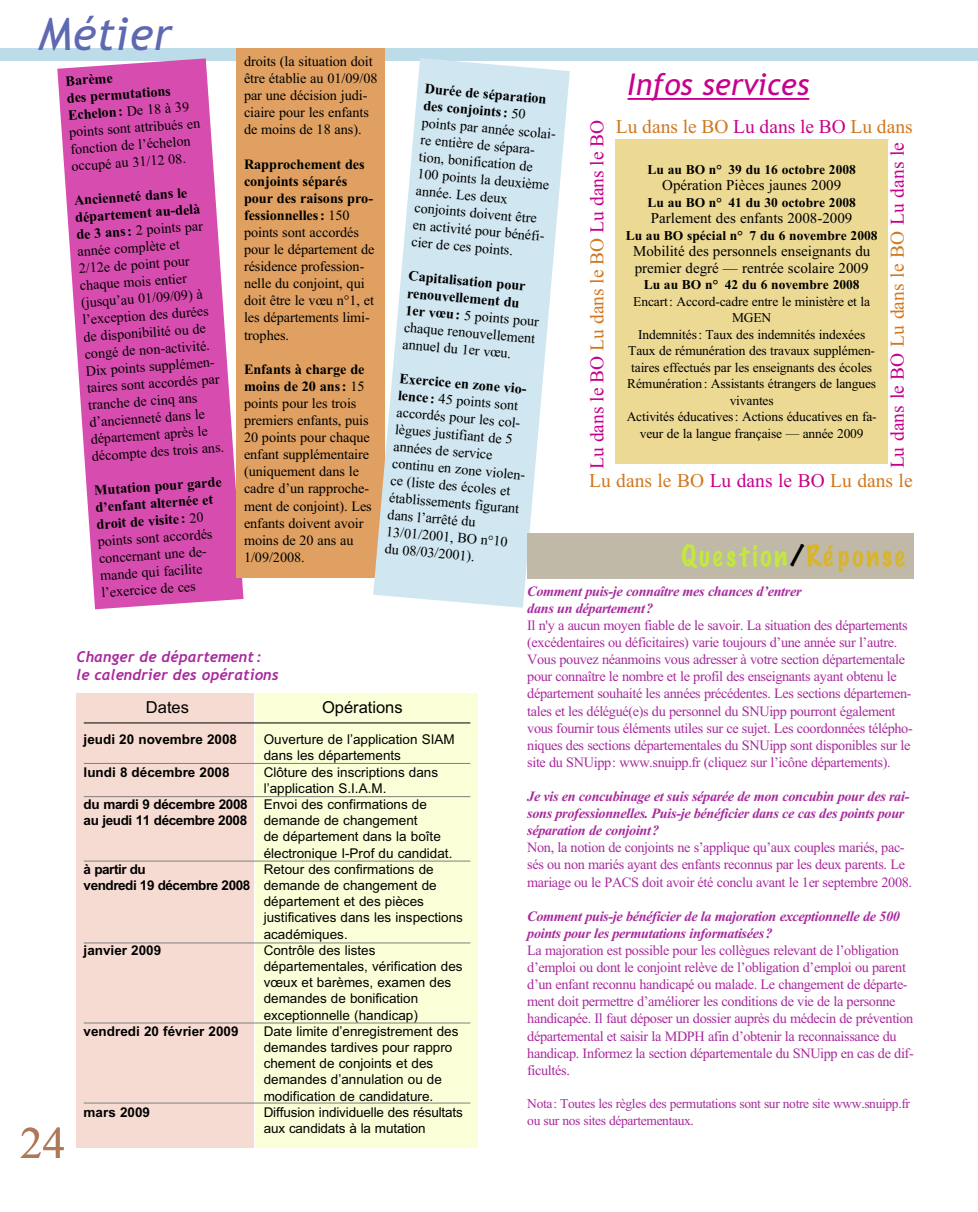
<style>
.page{position:relative;width:978px;height:1212px;background:#fff}
.page>*{position:absolute;margin:0;border:0;box-sizing:border-box;transform-origin:0 0}
.t1{font:italic 45px "Trebuchet MS";color:#5f69b1}
.t2{font:45px "Times New Roman";color:#ae7957}
.t3{font:italic 30px "Trebuchet MS";color:#c7008d}
.t4{font:100 27px "Marker Felt";letter-spacing:.1em;color:#c2e93b}
.t5{font:19.5px "Times New Roman";color:#c7008d}
.t6{font:19.5px "Times New Roman";color:#d1771d}
.t7{font:16.5px "Arial";color:#000}
.t8{font:15px/16.5px "Times New Roman";color:#000}
.t9{font:italic 700 15px/18px "Trebuchet";color:#a82a9d}
.t10{font:14.25px/17.1px "Times New Roman";letter-spacing:-.005em;color:#000}
.t11{font:14.25px/17.1px "Times New Roman";letter-spacing:-.025em;color:#a82a9d}
.t12{font:italic 700 14.25px/17.1px "Times New Roman";letter-spacing:-.025em;color:#a82a9d}
.t13{font:13.5px/16.2px "Arial";color:#000}
.t14{font:13.5px/16.5px "Times New Roman";letter-spacing:-.01em;color:#000;text-align:center}
.t15{font:700 13.5px "Times New Roman";color:#000}
.t16{font:13.5px/16.2px "Times New Roman";letter-spacing:-.025em;color:#a82a9d}
.t17{font:700 13.5px "Arial";color:#000}
.t18{font:700 13.5px "Arial";letter-spacing:-.035em;color:#000}
.t19{font:700 13.5px "Arial";letter-spacing:-.03em;color:#000}
.s1{font-weight:700}
.s2{color:#c7008d}
.s3{color:#d1771d}
.s4{color:#000}
.s5{color:#dab429}
.s6{font-weight:400}
</style>
<div class="page">
<div style="left:77px;top:693px;width:177px;height:455px;background:#f5dbd1"></div>
<div style="left:255px;top:693px;width:222px;height:455px;background:#fbffd7"></div>
<hr style="left:84px;top:763px;width:386px;height:1px;background:#808080">
<hr style="left:84px;top:796px;width:386px;height:1px;background:#808080">
<hr style="left:84px;top:861px;width:386px;height:1px;background:#808080">
<hr style="left:84px;top:942px;width:386px;height:1px;background:#808080">
<hr style="left:84px;top:1022px;width:386px;height:1px;background:#808080">
<hr style="left:84px;top:1103px;width:386px;height:1px;background:#808080">
<hr style="left:84px;top:722px;width:386px;height:1px;background:#000">
<hr style="left:628px;top:98px;width:181px;height:2px;background:#c7008d">
<div style="left:615px;top:139px;width:274px;height:325px;background:#ecd994"></div>
<div style="left:0;top:48px;width:978px;height:13px;background:#bcdce9"></div>
<svg style="left:57px;top:58px;width:187px;height:551px;fill:#d74daf"></svg>
<div style="left:237px;top:49px;width:148px;height:529px;background:#dfa061"></div>
<svg style="left:373px;top:58px;width:197px;height:550px;fill:#d0e6f0"></svg>
<div style="left:527px;top:534px;width:387px;height:45px;background:#c0b9a7"></div>
<h1 class="t1" style="left:38px;top:8px;width:136px">Métier</h1>
<p class="t10" style="left:65px;top:72px;width:133px;rotate:-4deg"><span class="s1">Barème<br>des permutations<br>Echelon:</span> De 18 à 39 points sont attribués en fonction de l’échelon occupé au 31/12 08.</p>
<p class="t10" style="left:73px;top:192px;width:134px;rotate:-4deg"><span class="s1">Ancienneté dans le département au-delà de 3 ans:</span> 2 points par année complète et<br>2/12e de point pour chaque mois entier (jusqu’au 01/09/09) à l’exception des durées de disponibilité ou de congé de non-activité.<br>Dix points supplémen&shy;taires sont accordés par tranche de cinq ans d’ancienneté dans le département après le décompte des trois ans.</p>
<p class="t10" style="left:94px;top:482px;width:129px;rotate:-4deg"><span class="s1">Mutation pour garde d’enfant alternée et droit de visite :</span> 20 points sont accordés concernant une de&shy;mande qui facilite l’exercice de ces</p>
<p class="t10" style="left:244px;top:52px;width:135px">droits (la situation doit être établie au 01/09/08 par une décision judi&shy;ciaire pour les enfants de moins de 18 ans).</p>
<p class="t10" style="left:244px;top:155px;width:132px"><span class="s1">Rapprochement des conjoints séparés pour des raisons pro&shy;fessionnelles:</span> 150 points sont accordés pour le département de résidence profession&shy;nelle du conjoint, qui doit être le vœu n°1, et les départements limi&shy;trophes.</p>
<p class="t10" style="left:244px;top:360px;width:129px"><span class="s1">Enfants à charge de moins de 20 ans:</span> 15 points pour les trois premiers enfants, puis<br>20 points pour chaque enfant supplémentaire (uniquement dans le cadre d’un rapproche&shy;ment de conjoint). Les enfants doivent avoir moins de 20 ans au<br>1/09/2008.</p>
<h2 class="t3" style="left:628px;top:67px;width:183px">Infos services</h2>
<p class="t10" style="left:426px;top:80px;width:138px;rotate:5deg"><span class="s1">Durée de séparation des conjoints:</span> 50 points par année scolai&shy;re entière de sépara&shy;tion, bonification de<br>100 points la deuxième année. Les deux conjoints doivent être en activité pour bénéfi&shy;cier de ces points.</p>
<p class="t10" style="left:409px;top:267px;width:135px;rotate:5deg"><span class="s1">Capitalisation pour renouvellement du<br>1er vœu:</span> 5 points pour chaque renouvellement annuel du 1er vœu.</p>
<p class="t10" style="left:400px;top:369px;width:138px;rotate:5deg"><span class="s1">Exercice en zone vio&shy;lence :</span> 45 points sont accordés pour les col&shy;lègues justifiant de 5 années de service continu en zone violen&shy;ce (liste des écoles et établissements figurant dans l’arrêté du<br>13/01/2001, BO n°10 du 08/03/2001).</p>
<p class="t12" style="left:527px;top:582px;width:276px">Comment puis-je connaître mes chances d’entrer dans un département?</p>
<p class="t11" style="left:527px;top:616px;width:387px">Il n'y a aucun moyen fiable de le savoir. La situation des départements (excédentaires ou déficitaires) varie toujours d’une année sur l’autre.<br>Vous pouvez néanmoins vous adresser à votre section départementale pour connaître le nombre et le profil des enseignants ayant obtenu le département souhaité les années précédentes. Les sections départemen&shy;tales et les délégué(e)s du personnel du SNUipp pourront également vous fournir tous éléments utiles sur ce sujet. Les coordonnées télépho&shy;niques des sections départementales du SNUipp sont disponibles sur le site du SNUipp: www.snuipp.fr (cliquez sur l’icône départements).</p>
<p class="t12" style="left:527px;top:787px;width:384px">Je vis en concubinage et suis séparée de mon concubin pour des rai&shy;sons professionnelles. Puis-je bénéficier dans ce cas des points pour séparation de conjoint?</p>
<p class="t11" style="left:527px;top:839px;width:386px">Non, la notion de conjoints ne s’applique qu’aux couples mariés, pac&shy;sés ou non mariés ayant des enfants reconnus par les deux parents. Le mariage ou le PACS doit avoir été conclu avant le 1er septembre 2008.</p>
<p class="t12" style="left:527px;top:907px;width:374px">Comment puis-je bénéficier de la majoration exceptionnelle de 500 points pour les permutations informatisées?</p>
<p class="t11" style="left:527px;top:941px;width:388px">La majoration est possible pour les collègues relevant de l’obligation d’emploi ou dont le conjoint relève de l’obligation d’emploi ou parent d’un enfant reconnu handicapé ou malade. Le changement de départe&shy;ment doit permettre d’améliorer les conditions de vie de la personne handicapée. Il faut déposer un dossier auprès du médecin de prévention départemental et saisir la MDPH afin d’obtenir la reconnaissance du handicap. Informez la section départementale du SNUipp en cas de dif&shy;ficultés.</p>
<p class="t16" style="left:527px;top:1095px;width:384px">Nota: Toutes les règles des permutations sont sur notre site www.snuipp.fr ou sur nos sites départementaux.</p>
<h3 class="t6" style="left:616px;top:115px;width:298px">Lu dans le BO <span class="s2">Lu dans le BO</span> Lu dans</h3>
<h3 class="t5" style="left:886px;top:468px;width:328px;rotate:-90deg">Lu dans le BO <span class="s3">Lu dans le BO</span> Lu dans le</h3>
<h3 class="t5" style="left:585px;top:469px;width:351px;rotate:-90deg">Lu dans le BO <span class="s3">Lu dans le BO</span> Lu dans le BO</h3>
<p class="t15" style="left:647px;top:161px;width:210px">Lu au BO n° 39 du 16 octobre 2008</p>
<p class="t8" style="left:662px;top:177px;width:180px">Opération Pièces jaunes 2009</p>
<p class="t15" style="left:647px;top:194px;width:210px">Lu au BO n° 41 du 30 octobre 2008</p>
<p class="t8" style="left:651px;top:210px;width:203px">Parlement des enfants 2008-2009</p>
<p class="t15" style="left:626px;top:227px;width:253px">Lu au BO spécial n° 7 du 6 novembre 2008</p>
<p class="t8" style="left:633px;top:243px;width:239px">Mobilité des personnels enseignants du premier degré — rentrée scolaire 2009</p>
<p class="t15" style="left:644px;top:276px;width:217px">Lu au BO n° 42 du 6 novembre 2008</p>
<p class="t14" style="left:627px;top:293px;width:252px">Encart: Accord-cadre entre le ministère et la MGEN<br>Indemnités: Taux des indemnités indexées Taux de rémunération des travaux supplémen&shy;taires effectués par les enseignants des écoles Rémunération: Assistants étrangers de langues vivantes<br>Activités éducatives: Actions éducatives en fa&shy;veur de la langue française — année 2009</p>
<h3 class="t6" style="left:589px;top:469px;width:325px">Lu dans le BO <span class="s2">Lu dans le BO</span> Lu dans le</h3>
<h3 class="t4" style="left:681px;top:536px;width:225px">Question<span class="s4">/</span><span class="s5">Réponse</span></h3>
<p class="t9" style="left:77px;top:647px;width:204px">Changer de département :<br>le calendrier des opérations</p>
<p class="t7" style="left:322px;top:698px;width:82px">Opérations</p>
<p class="t7" style="left:146px;top:698px;width:45px">Dates</p>
<p class="t17" style="left:84px;top:732px;width:155px">jeudi 20 novembre 2008</p>
<p class="t13" style="left:264px;top:731px;width:192px">Ouverture de l’application SIAM dans les départements</p>
<p class="t17" style="left:84px;top:764px;width:147px">lundi 8 décembre 2008</p>
<p class="t13" style="left:264px;top:764px;width:176px">Clôture des inscriptions dans</p>
<p class="t13" style="left:264px;top:780px;width:124px">l’application S.I.A.M.</p>
<p class="t13" style="left:84px;top:796px;width:345px"><span class="s1">du mardi 9 décembre 2008</span> Envoi des confirmations de</p>
<p class="t19" style="left:84px;top:813px;width:335px">au jeudi 11 décembre 2008 <span class="s6">demande de changement</span></p>
<p class="t13" style="left:264px;top:829px;width:179px">de département dans la boîte</p>
<p class="t13" style="left:264px;top:845px;width:190px">électronique I-Prof du candidat.</p>
<p class="t18" style="left:84px;top:861px;width:64px">à partir du</p>
<p class="t13" style="left:264px;top:861px;width:171px">Retour des confirmations de</p>
<p class="t18" style="left:84px;top:877px;width:355px">vendredi 19 décembre 2008 <span class="s6">demande de changement de</span></p>
<p class="t13" style="left:264px;top:893px;width:162px">département et des pièces</p>
<p class="t13" style="left:264px;top:910px;width:201px">justificatives dans les inspections</p>
<p class="t13" style="left:264px;top:926px;width:86px">académiques.</p>
<p class="t17" style="left:84px;top:942px;width:79px">janvier 2009</p>
<p class="t13" style="left:264px;top:942px;width:200px">Contrôle des listes départementales, vérification des vœux et barèmes, examen des demandes de bonification exceptionnelle (handicap)</p>
<p class="t17" style="left:84px;top:1023px;width:156px">vendredi 20 février 2009</p>
<p class="t13" style="left:264px;top:1023px;width:196px">Date limite d’enregistrement des demandes tardives pour rappro chement de conjoints et des demandes d’annulation ou de modification de candidature.</p>
<p class="t17" style="left:84px;top:1104px;width:68px">mars 2009</p>
<p class="t13" style="left:264px;top:1104px;width:201px">Diffusion individuelle des résultats aux candidats à la mutation</p>
<h1 class="t2" style="left:20px;top:1116px;width:46px">24</h1>
</div>
